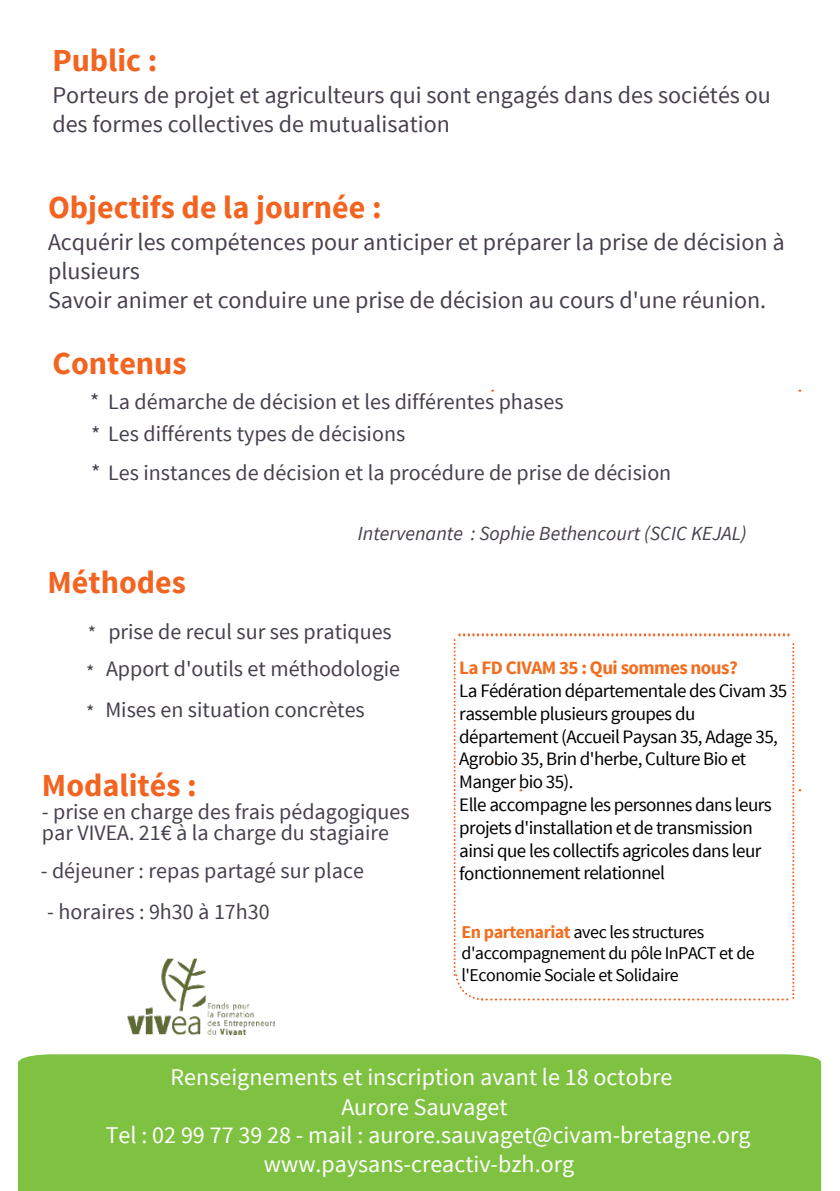
<style>
.page{position:relative;width:840px;height:1191px;background:#fff}
.page>*{position:absolute;margin:0;border:0;box-sizing:border-box;transform-origin:0 0}
.t1{font:700 32px "Source Sans Pro";color:#f36421}
.t2{font:24px/28.8px "Source Sans Pro";color:#49404f}
.t3{font:24px "Source Sans Pro";color:#fff}
.t4{font:22px/32px "Source Sans Pro";color:#473f4d}
.t5{font:22px/21px "Source Sans Pro";color:#49404f}
.t6{font:italic 20px "Source Sans Pro";color:#473f4d}
.t7{font:19px/22.8px "Source Sans Pro";letter-spacing:-.03em;color:#000}
.t8{font:700 19px "Source Sans Pro";letter-spacing:-.03em;color:#f26e20}
.t9{font:18px/21.6px "Source Sans Pro";letter-spacing:-.03em;color:#000}
.s1{font-size:20px}
.s2{font-weight:700;color:#f26e20}
</style>
<div class="page">
<div style="left:18px;top:1054px;width:802px;height:137px;background:#7fc241"></div>
<svg style="left:453px;top:633px;width:340px;height:368px"></svg>
<img style="left:127px;top:958px;width:147px;height:76px">
<h1 class="t1" style="left:52px;top:40px;width:107px">Public :</h1>
<p class="t2" style="left:52px;top:81px;width:719px">Porteurs de projet et agriculteurs qui sont engagés dans des sociétés ou des formes collectives de mutualisation</p>
<h1 class="t1" style="left:48px;top:187px;width:335px">Objectifs de la journée :</h1>
<p class="t2" style="left:48px;top:228px;width:737px">Acquérir les compétences pour anticiper et préparer la prise de décision à plusieurs<br>Savoir animer et conduire une prise de décision au cours d'une réunion.</p>
<h1 class="t1" style="left:52px;top:343px;width:136px">Contenus</h1>
<p class="t4" style="left:90px;top:386px;width:474px">* La démarche de décision et les différentes phases * Les différents types de décisions</p>
<p class="t4" style="left:91px;top:457px;width:581px">* Les instances de décision et la procédure de prise de décision</p>
<p class="t6" style="left:358px;top:521px;width:390px">Intervenante : Sophie Bethencourt (SCIC KEJAL)</p>
<h1 class="t1" style="left:48px;top:561px;width:140px">Méthodes</h1>
<p class="t4" style="left:86px;top:614px;width:315px;line-height:36.2px"><span class="s1">*</span> prise de recul sur ses pratiques <sub>*</sub> Apport d'outils et méthodologie</p>
<p class="t4" style="left:86px;top:694px;width:280px"><span class="s1">*</span> Mises en situation concrètes</p>
<h1 class="t1" style="left:42px;top:765px;width:156px">Modalités :</h1>
<p class="t5" style="left:42px;top:802px;width:369px">- prise en charge des frais pédagogiques par VIVEA. 21€ à la charge du stagiaire</p>
<p class="t5" style="left:41px;top:860px;width:324px">- déjeuner : repas partagé sur place</p>
<p class="t5" style="left:47px;top:901px;width:224px">- horaires : 9h30 à 17h30</p>
<p class="t8" style="left:459px;top:655px;width:280px">La FD CIVAM 35 : Qui sommes nous?</p>
<p class="t7" style="left:459px;top:679px;width:329px">La Fédération départementale des Civam 35 rassemble plusieurs groupes du département (Accueil Paysan 35, Adage 35, Agrobio 35, Brin d'herbe, Culture Bio et Manger bio 35).<br>Elle accompagne les personnes dans leurs projets d'installation et de transmission ainsi que les collectifs agricoles dans leur fonctionnement relationnel</p>
<p class="t9" style="left:461px;top:921px;width:294px"><span class="s2">En partenariat</span> avec les structures d'accompagnement du pôle InPACT et de l'Economie Sociale et Solidaire</p>
<p class="t3" style="left:170px;top:1062px;width:503px">Renseignements et inscription avant le 18 octobre</p>
<p class="t3" style="left:341px;top:1091px;width:168px">Aurore Sauvaget</p>
<p class="t3" style="left:106px;top:1120px;width:646px">Tel : 02 99 77 39 28 - mail : aurore.sauvaget@civam-bretagne.org</p>
<p class="t3" style="left:264px;top:1148px;width:311px">www.paysans-creactiv-bzh.org</p>
</div>
